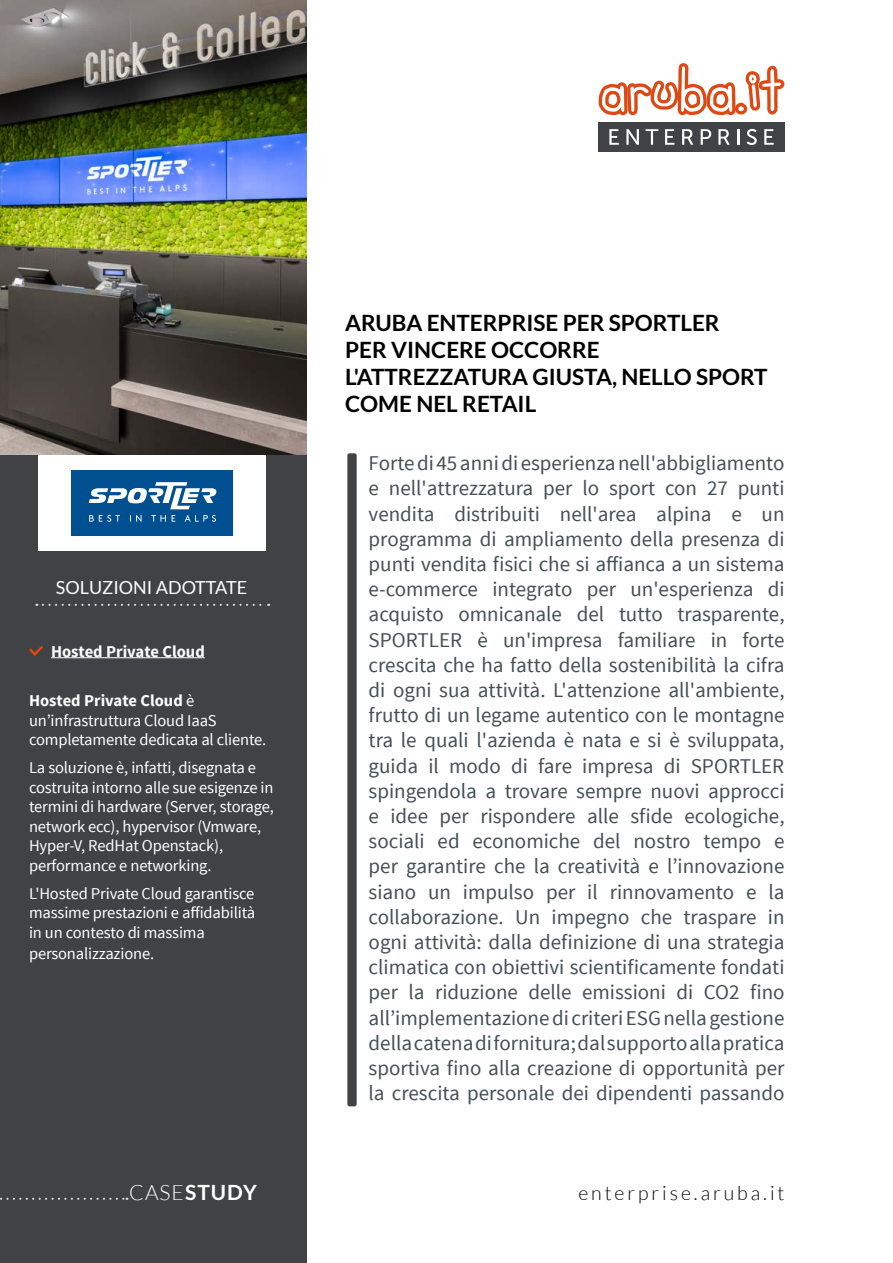
<style>
.page{position:relative;width:893px;height:1263px;background:#fff}
.page>*{position:absolute;margin:0;border:0;box-sizing:border-box;transform-origin:0 0}
.t1{font:700 22.5px/27px "Lato";color:#000}
.t2{font:21px/25.2px "Source Sans Pro";color:#445055;text-align:justify}
.t3{font:700 21px "Lato";letter-spacing:.05em;color:#fff}
.t4{font:300 19.5px "Lato";letter-spacing:.15em;color:#000}
.t5{font:18px "Lato";color:#fff}
.t6{font:16.5px/19.5px "Source Sans Pro";letter-spacing:-.01em;color:#fff}
.t7{font:700 16.5px "Source Sans Pro";color:#fdfdfe}
.s1{font-weight:700;color:#fdfdfe}
.s2{font-weight:300}
</style>
<div class="page">
<div style="left:347px;top:453px;width:10px;height:653px;background:#404245;border-radius:2px"></div>
<div style="left:0;top:0;width:306px;height:1263px;background:#404245"></div>
<div style="left:598px;top:122px;width:186px;height:29px;background:#404245"></div>
<svg style="left:609px;top:129px;width:10px;height:16px"></svg>
<svg style="left:626px;top:129px;width:13px;height:16px"></svg>
<svg style="left:645px;top:129px;width:13px;height:16px"></svg>
<svg style="left:665px;top:129px;width:9px;height:16px"></svg>
<svg style="left:682px;top:129px;width:11px;height:16px"></svg>
<svg style="left:701px;top:129px;width:10px;height:16px"></svg>
<svg style="left:718px;top:129px;width:12px;height:16px"></svg>
<svg style="left:737px;top:129px;width:2px;height:16px"></svg>
<svg style="left:747px;top:129px;width:10px;height:16px"></svg>
<svg style="left:764px;top:129px;width:10px;height:16px"></svg>
<svg style="left:599px;top:63px;width:186px;height:52px"></svg>
<svg style="left:0;top:1198px;width:127px;height:2px"></svg>
<div style="left:38px;top:449px;width:227px;height:102px;background:#fff"></div>
<svg style="left:43px;top:604px;width:226px;height:2px"></svg>
<img style="left:0;top:0;width:306px;height:454px">
<div style="left:72px;top:470px;width:161px;height:65px;background:#004f91"></div>
<svg style="left:89px;top:515px;width:127px;height:7px"></svg>
<svg style="left:89px;top:482px;width:128px;height:27px"></svg>
<hr style="left:51px;top:657px;width:154px;height:1px;background:#fdfdfe">
<svg style="left:29px;top:646px;width:14px;height:10px"></svg>
<p class="t5" style="left:56px;top:578px;width:193px">SOLUZIONI ADOTTATE</p>
<p class="t7" style="left:51px;top:640px;width:155px">Hosted Private Cloud</p>
<p class="t6" style="left:29px;top:691px;width:239px"><span class="s1">Hosted Private Cloud</span> è un’infrastruttura Cloud IaaS completamente dedicata al cliente.</p>
<p class="t6" style="left:29px;top:758px;width:246px">La soluzione è, infatti, disegnata e costruita intorno alle sue esigenze in termini di hardware (Server, storage, network ecc), hypervisor (Vmware, Hyper-V, RedHat Openstack), performance e networking.</p>
<p class="t6" style="left:29px;top:884px;width:228px;text-align:justify">L'Hosted Private Cloud garantisce massime prestazioni e affidabilità in un contesto di massima</p>
<p class="t6" style="left:29px;top:944px;width:127px">personalizzazione.</p>
<p class="t3" style="left:129px;top:1180px;width:129px"><span class="s2">CASE</span>STUDY</p>
<p class="t1" style="left:345px;top:309px;width:424px">ARUBA ENTERPRISE PER SPORTLER<br>PER VINCERE OCCORRE<br>L'ATTREZZATURA GIUSTA, NELLO SPORT<br>COME NEL RETAIL</p>
<p class="t2" style="left:369px;top:451px;width:417px">Forte di 45 anni di esperienza nell'abbigliamento e nell'attrezzatura per lo sport con 27 punti vendita distribuiti nell'area alpina e un programma di ampliamento della presenza di punti vendita fisici che si affianca a un sistema e-commerce integrato per un'esperienza di acquisto omnicanale del tutto trasparente, SPORTLER è un'impresa familiare in forte crescita che ha fatto della sostenibilità la cifra di ogni sua attività. L'attenzione all'ambiente, frutto di un legame autentico con le montagne tra le quali l'azienda è nata e si è sviluppata, guida il modo di fare impresa di SPORTLER spingendola a trovare sempre nuovi approcci e idee per rispondere alle sfide ecologiche, sociali ed economiche del nostro tempo e per garantire che la creatività e l’innovazione siano un impulso per il rinnovamento e la collaborazione. Un impegno che traspare in ogni attività: dalla definizione di una strategia climatica con obiettivi scientificamente fondati per la riduzione delle emissioni di CO2 fino all’implementazione di criteri ESG nella gestione della catena di fornitura; dal supporto alla pratica sportiva fino alla creazione di opportunità per la crescita personale dei dipendenti passando</p>
<p class="t4" style="left:578px;top:1182px;width:208px">enterprise.aruba.it</p>
</div>
